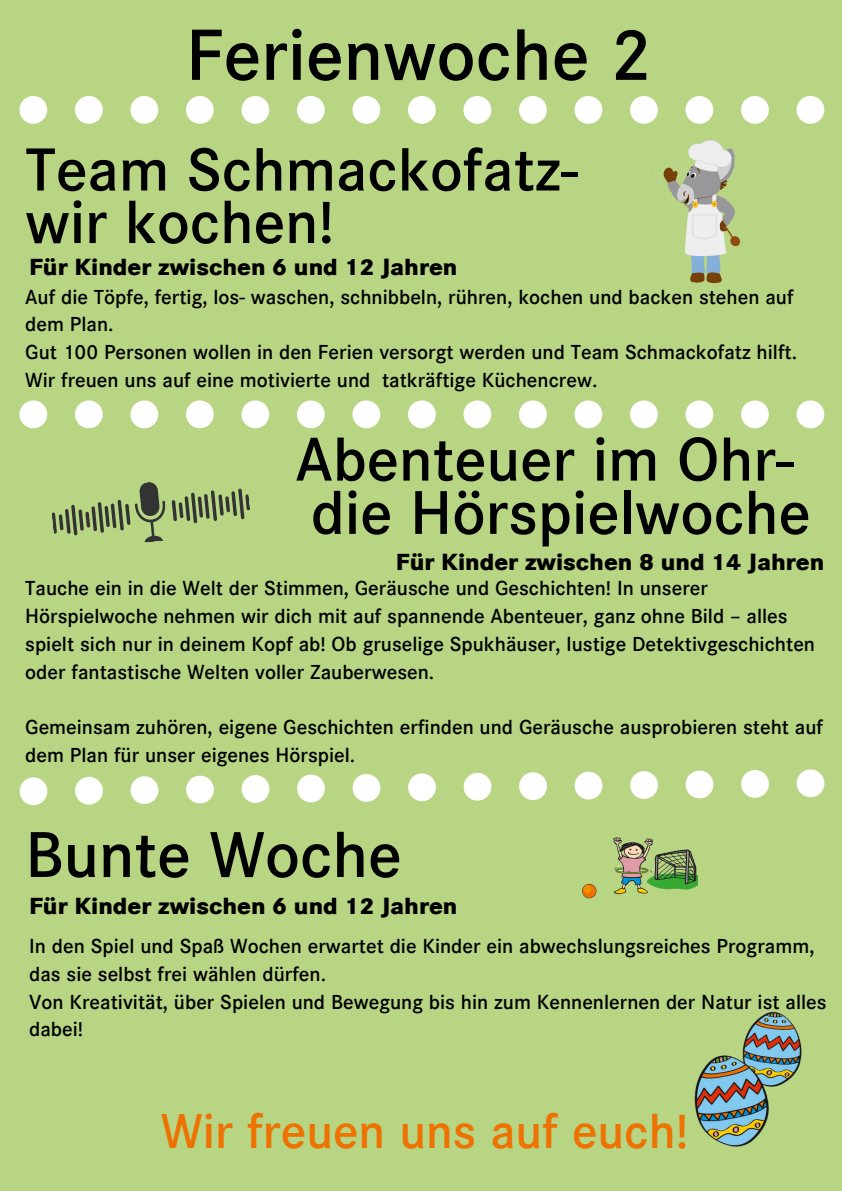
<style>
.page{position:relative;width:842px;height:1191px;background:#fff}
.page>*{position:absolute;margin:0;border:0;box-sizing:border-box;transform-origin:0 0}
.t1{font:500 71px "Corporate SBQ";color:#000}
.t2{font:500 63.5px "Corporate SBQ";color:#000}
.t3{font:500 60.5px/53.2px "Corporate SBQ";color:#000}
.t4{font:500 59.5px/52.5px "Corporate SBQ";color:#000}
.t5{font:500 48px "Corporate SBQ";color:#ee7202}
.t6{font:800 23px "Corporate SBQ";color:#000}
.t7{font:500 20px/27.8px "Corporate SBQ";color:#000}
</style>
<div class="page">
<div style="left:0;top:0;width:842px;height:1190px;background:#b8d584"></div>
<img style="left:694px;top:1011px;width:108px;height:136px">
<svg style="left:19px;top:96px;width:805px;height:28px"></svg>
<svg style="left:19px;top:400px;width:805px;height:28px"></svg>
<svg style="left:19px;top:769px;width:805px;height:36px"></svg>
<img style="left:582px;top:837px;width:115px;height:62px">
<img style="left:655px;top:140px;width:86px;height:144px">
<svg style="left:52px;top:482px;width:198px;height:61px"></svg>
<h4 class="t1" style="left:186px;top:12px;width:468px">Ferienwoche 2</h4>
<p class="t4" style="left:25px;top:142px;width:554px">Team Schmackofatz&shy;wir kochen!</p>
<h4 class="t6" style="left:29px;top:252px;width:430px">Für Kinder zwischen 6 und 12 Jahren</h4>
<p class="t7" style="left:25px;top:282px;width:770px">Auf die Töpfe, fertig, los- waschen, schnibbeln, rühren, kochen und backen stehen auf dem Plan.</p>
<p class="t7" style="left:25px;top:338px;width:773px">Gut 100 Personen wollen in den Ferien versorgt werden und Team Schmackofatz hilft.</p>
<p class="t7" style="left:25px;top:365px;width:574px">Wir freuen uns auf eine motivierte und tatkräftige Küchencrew.</p>
<p class="t3" style="left:295px;top:431px;width:517px">Abenteuer im Ohr&shy;die Hörspielwoche</p>
<p class="t6" style="left:396px;top:547px;width:430px">Für Kinder zwischen 8 und 14 Jahren</p>
<p class="t7" style="left:25px;top:573px;width:791px">Tauche ein in die Welt der Stimmen, Geräusche und Geschichten! In unserer Hörspielwoche nehmen wir dich mit auf spannende Abenteuer, ganz ohne Bild – alles spielt sich nur in deinem Kopf ab! Ob gruselige Spukhäuser, lustige Detektivgeschichten oder fantastische Welten voller Zauberwesen.</p>
<p class="t7" style="left:25px;top:712px;width:799px">Gemeinsam zuhören, eigene Geschichten erfinden und Geräusche ausprobieren steht auf dem Plan für unser eigenes Hörspiel.</p>
<h2 class="t2" style="left:25px;top:816px;width:378px">Bunte Woche</h2>
<p class="t6" style="left:29px;top:890px;width:430px">Für Kinder zwischen 6 und 12 Jahren</p>
<p class="t7" style="left:29px;top:931px;width:787px">In den Spiel und Spaß Wochen erwartet die Kinder ein abwechslungsreiches Programm, das sie selbst frei wählen dürfen.</p>
<h4 class="t7" style="left:29px;top:987px;width:799px">Von Kreativität, über Spielen und Bewegung bis hin zum Kennenlernen der Natur ist alles dabei!</h4>
<p class="t5" style="left:161px;top:1102px;width:529px">Wir freuen uns auf euch!</p>
</div>
